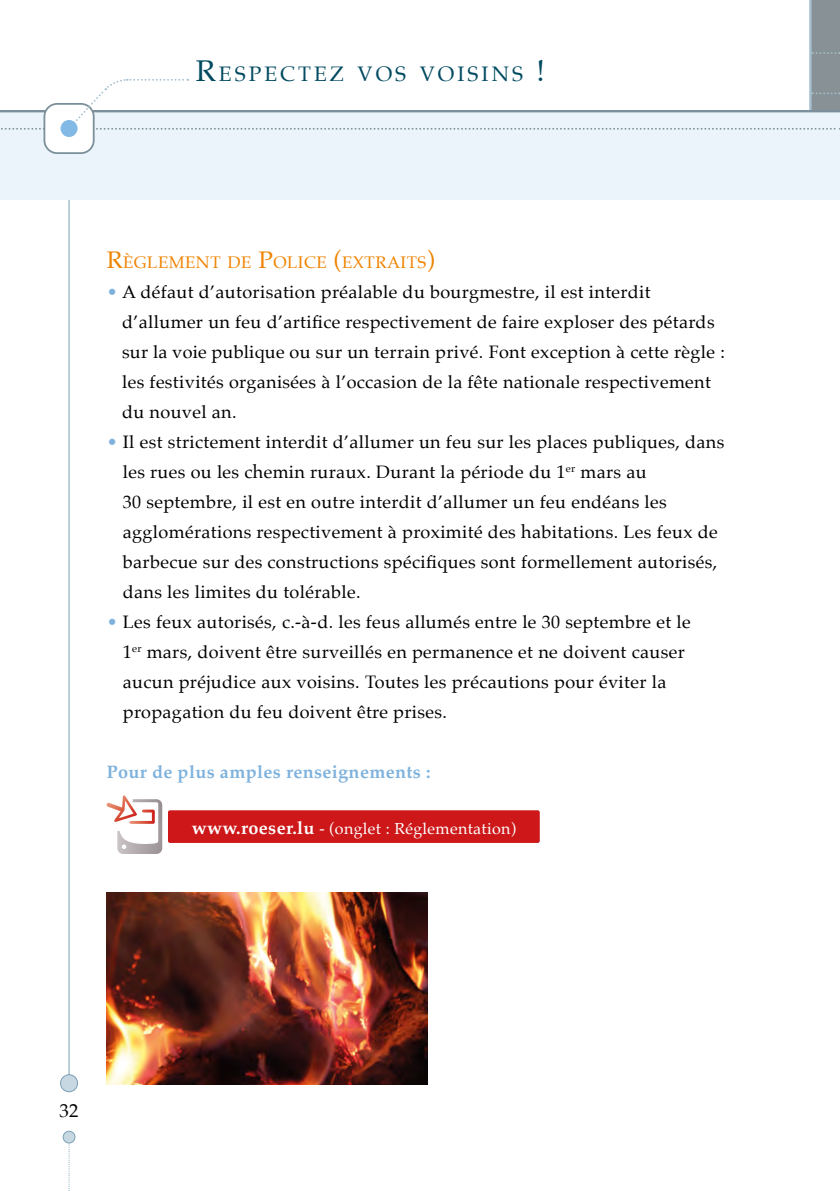
<style>
.page{position:relative;width:840px;height:1191px;background:#fff}
.page>*{position:absolute;margin:0;border:0;box-sizing:border-box;transform-origin:0 0}
.t1{font:21px "Palatino";letter-spacing:.145em;color:#004a60}
.t2{font:18.8px "Palatino";color:#000}
.t3{font:18px/30px "Palatino";letter-spacing:.02em;color:#000}
.t4{font:700 18px "Palatino";letter-spacing:.02em;color:#7eb2dd}
.t5{font:16.8px "Palatino";letter-spacing:.03em;color:#ef8300}
.t6{font:16px "Palatino";letter-spacing:.02em;color:#fff}
.s1{font-size:30px}
.s2{font-size:24px}
.s3{color:#7eb2dd}
.s4{font-weight:700;font-size:18px}
</style>
<div class="page">
<svg style="left:68px;top:1143px;width:2px;height:48px"></svg>
<hr style="left:68px;top:179px;width:1px;height:902px;background:#7aa0b4">
<div style="left:0;top:0;width:839px;height:200px;background:#eaf4fa"></div>
<div style="left:0;top:0;width:839px;height:111px;background:#fff"></div>
<div style="left:809px;top:0;width:30px;height:111px;background:#879196"></div>
<svg style="left:811px;top:52px;width:28px;height:2px"></svg>
<hr style="left:808px;top:0;width:3px;height:111px;background:#a6c0cf">
<div style="left:44px;top:104px;width:50px;height:49px;background:#fff;border-radius:13px"></div>
<div style="left:43px;top:103px;width:51px;height:51px;border:2px solid #7c909b;border-radius:13px"></div>
<div style="left:60px;top:120px;width:17px;height:17px;background:#82b9e5;border-radius:50%"></div>
<div style="left:63px;top:1131px;width:12px;height:12px;background:#c8d8e3;border-radius:50%"></div>
<div style="left:63px;top:1130px;width:12px;height:13px;border:1px solid #7aa0b4;border-radius:50%"></div>
<div style="left:60px;top:1074px;width:17px;height:17px;background:#c8d8e3;border-radius:50%"></div>
<div style="left:60px;top:1074px;width:18px;height:18px;border:1px solid #7aa0b4;border-radius:50%"></div>
<svg style="left:0;top:78px;width:840px;height:52px"></svg>
<img style="left:107px;top:893px;width:320px;height:191px">
<img style="left:162px;top:804px;width:1px;height:46px">
<svg style="left:106px;top:795px;width:56px;height:59px"></svg>
<div style="left:169px;top:811px;width:369px;height:31px;background:#cd1719"></div>
<div style="left:168px;top:810px;width:371px;height:33px;border:1px solid #cd1719"></div>
<p class="t1" style="left:196px;top:56px;width:350px"><span class="s1">R</span>ESPECTEZ VOS VOISINS <span class="s1">!</span></p>
<p class="t5" style="left:107px;top:248px;width:329px"><span class="s2">R</span>ÈGLEMENT DE <span class="s2">P</span>OLICE <span class="s2">(</span>EXTRAITS<span class="s2">)</span></p>
<p class="t3" style="left:122px;top:277px;width:604px;text-indent:-15px"><span class="s3">•</span> A défaut d’autorisation préalable du bourgmestre, il est interdit d’allumer un feu d’artifice respectivement de faire exploser des pétards sur la voie publique ou sur un terrain privé. Font exception à cette règle : les festivités organisées à l’occasion de la fête nationale respectivement du nouvel an.</p>
<p class="t3" style="left:123px;top:427px;width:602px;text-indent:-16px"><span class="s3">•</span> Il est strictement interdit d’allumer un feu sur les places publiques, dans les rues ou les chemin ruraux. Durant la période du 1<sup>er</sup> mars au<br>30 septembre, il est en outre interdit d’allumer un feu endéans les agglomérations respectivement à proximité des habitations. Les feux de barbecue sur des constructions spécifiques sont formellement autorisés, dans les limites du tolérable.</p>
<p class="t3" style="left:123px;top:607px;width:569px;text-indent:-16px"><span class="s3">•</span> Les feux autorisés, c.-à-d. les feus allumés entre le 30 septembre et le 1<sup>er</sup> mars, doivent être surveillés en permanence et ne doivent causer aucun préjudice aux voisins. Toutes les précautions pour éviter la propagation du feu doivent être prises.</p>
<p class="t4" style="left:107px;top:757px;width:325px">Pour de plus amples renseignements :</p>
<p class="t6" style="left:192px;top:815px;width:325px"><span class="s4">www.roeser.lu</span> - (onglet : Réglementation)</p>
<p class="t2" style="left:60px;top:1094px;width:20px">32</p>
</div>
